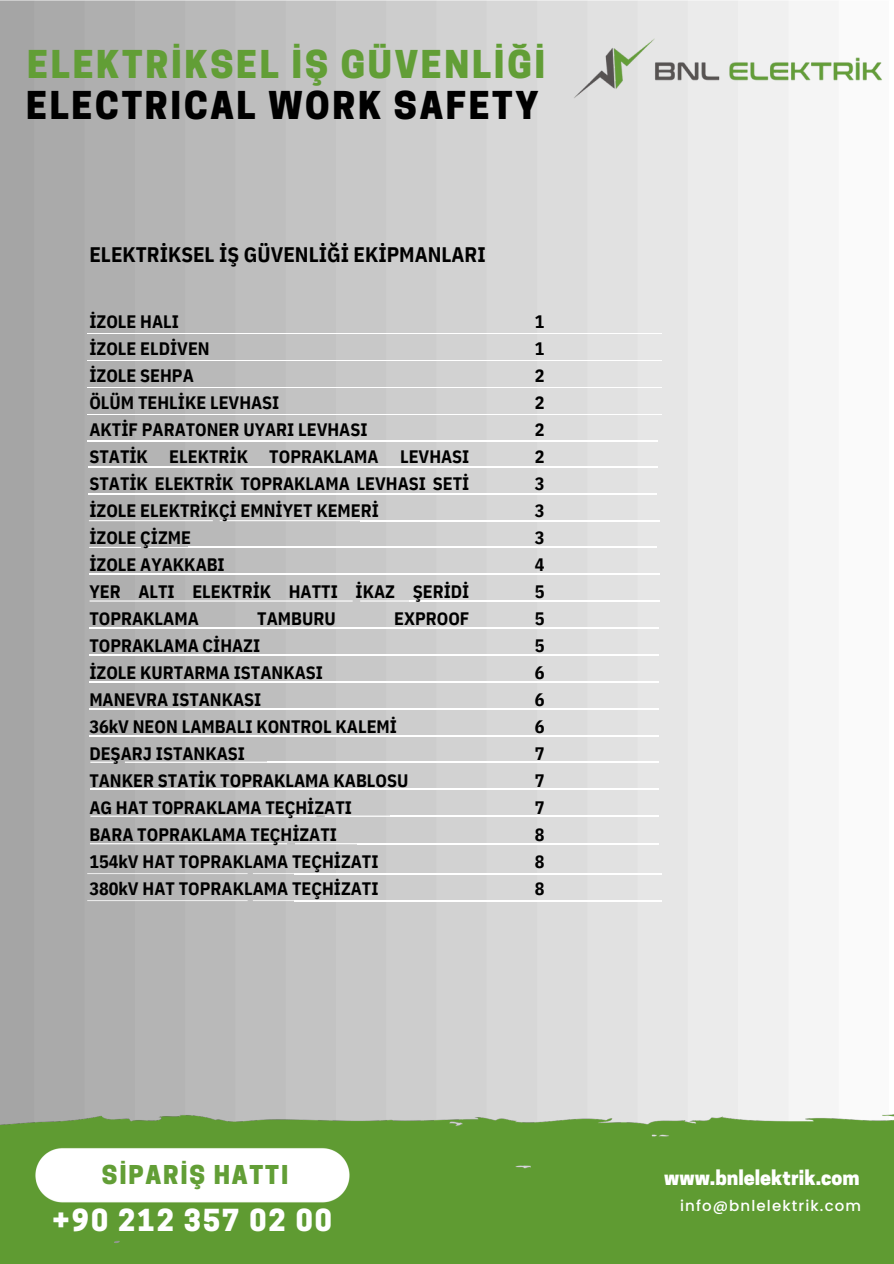
<style>
.page{position:relative;width:894px;height:1264px;background:#fff}
.page>*{position:absolute;margin:0;border:0;box-sizing:border-box;transform-origin:0 0}
.t1{font:800 36px "Cooper Hewitt";letter-spacing:.075em;color:#629e36}
.t2{font:800 36px "Cooper Hewitt";letter-spacing:.075em;color:#000}
.t3{font:800 28.5px "Cooper Hewitt";letter-spacing:.075em;color:#fff}
.t4{font:800 24.3px "Cooper Hewitt";letter-spacing:.075em;color:#629e36}
.t5{font:700 21px "IBM Plex Sans Cond";color:#000}
.t6{font:800 19.5px "Cooper Hewitt";color:#fff}
.t7{font:700 18px/27px "IBM Plex Sans Cond";color:#000}
.t8{font:500 15px "Poppins";letter-spacing:.075em;color:#fff}
</style>
<div class="page">
<img style="left:0;top:1104px;width:893px;height:159px">
<svg style="left:87px;top:900px;width:207px;height:1px"></svg>
<svg style="left:87px;top:873px;width:207px;height:1px"></svg>
<svg style="left:89px;top:520px;width:271px;height:1px"></svg>
<svg style="left:89px;top:600px;width:320px;height:1px"></svg>
<svg style="left:90px;top:761px;width:177px;height:1px"></svg>
<svg style="left:90px;top:815px;width:300px;height:1px"></svg>
<img style="left:570px;top:39px;width:317px;height:60px">
<h1 class="t1" style="left:27px;top:50px;width:519px">ELEKTRİKSEL İŞ GÜVENLİĞİ</h1>
<p class="t2" style="left:26px;top:92px;width:513px">ELECTRICAL WORK SAFETY</p>
<h3 class="t5" style="left:89px;top:240px;width:398px">ELEKTRİKSEL İŞ GÜVENLİĞİ EKİPMANLARI</h3>
<h6 class="t7" style="left:89px;top:308px;width:381px">İZOLE HALI<br>İZOLE ELDİVEN<br>İZOLE SEHPA<br>ÖLÜM TEHLİKE LEVHASI<br>AKTİF PARATONER UYARI LEVHASI<br>STATİK ELEKTRİK TOPRAKLAMA LEVHASI<br>STATİK ELEKTRİK TOPRAKLAMA LEVHASI SETİ<br>İZOLE ELEKTRİKÇİ EMNİYET KEMERİ<br>İZOLE ÇİZME<br>İZOLE AYAKKABI<br>YER ALTI ELEKTRİK HATTI İKAZ ŞERİDİ<br>TOPRAKLAMA</h6>
<h6 class="t7" style="left:257px;top:605px;width:80px">TAMBURU</h6>
<h6 class="t7" style="left:394px;top:605px;width:77px">EXPROOF</h6>
<h6 class="t7" style="left:89px;top:632px;width:320px">TOPRAKLAMA CİHAZI<br>İZOLE KURTARMA ISTANKASI<br>MANEVRA ISTANKASI<br>36kV NEON LAMBALI KONTROL KALEMİ<br>DEŞARJ ISTANKASI<br>TANKER STATİK TOPRAKLAMA KABLOSU<br>AG HAT TOPRAKLAMA TEÇHİZATI<br>BARA TOPRAKLAMA TEÇHİZATI<br>154kV HAT TOPRAKLAMA TEÇHİZATI<br>380kV HAT TOPRAKLAMA TEÇHİZATI</h6>
<p class="t7" style="left:535px;top:308px;width:11px;text-align:justify">1<br>1<br>2<br>2<br>2<br>2<br>3<br>3<br>3<br>4<br>5<br>5<br>5<br>6<br>6<br>6<br>7<br>7<br>7<br>8<br>8<br>8</p>
<h6 class="t4" style="left:102px;top:1165px;width:188px">SİPARİŞ HATTI</h6>
<h4 class="t3" style="left:53px;top:1209px;width:281px">+90 212 357 02 00</h4>
<p class="t6" style="left:664px;top:1170px;width:197px">www.bnlelektrik.com</p>
<h5 class="t8" style="left:679px;top:1195px;width:182px">info@bnlelektrik.com</h5>
</div>
